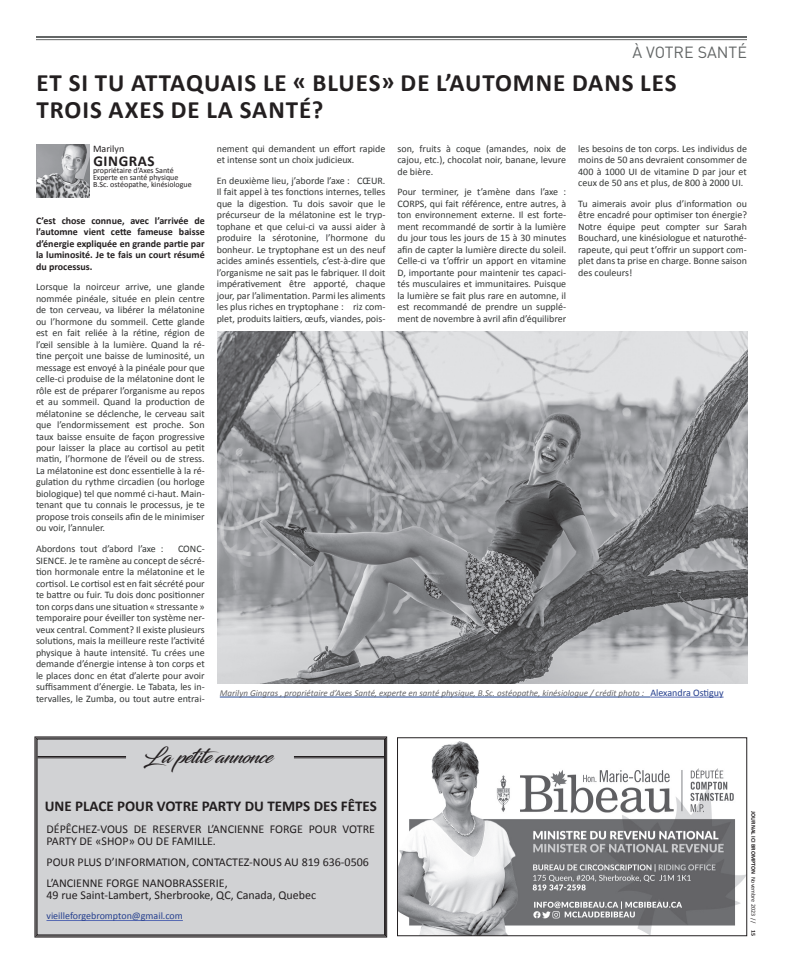
<style>
.page{position:relative;width:792px;height:972px;background:#fff}
.page>*{position:absolute;margin:0;border:0;box-sizing:border-box;transform-origin:0 0}
.t1{font:700 25px/27px "Calibri";letter-spacing:.04em;color:#231f20}
.t2{font:20px "Blacksword";letter-spacing:-.02em;color:#231f20}
.t3{font:16px "DIN";color:#636666}
.t4{font:700 15.1px "Calibri";letter-spacing:.04em;color:#231f20}
.t5{font:700 15px "Calibri";color:#231f20}
.t6{font:12px/12px "Calibri";color:#231f20}
.t7{font:10px/11.5px "Calibri";color:#333635;text-align:justify}
.t8{font:700 10px/11.5px "Calibri";color:#231f20;text-align:justify}
.t9{font:10px "Calibri";color:#253f8e}
.t10{font:10px "Calibri";color:#231f20}
.t11{font:italic 9px "Calibri";color:#636366}
.t12{font:8px/7px "Calibri";color:#231f20}
.t13{font:700 6px "Calibri";color:#231f20}
.s1{font-style:normal;font-size:10px;color:#253f8e}
.s2{font-weight:400}
</style>
<div class="page">
<hr style="left:36px;top:39px;width:711px;height:1px;background:#636666">
<hr style="left:36px;top:36px;width:711px;height:2px;background:#636666">
<img style="left:36px;top:144px;width:54px;height:54px">
<img style="left:399px;top:741px;width:346px;height:193px">
<div style="left:397px;top:738px;width:350px;height:198px;border:1px solid #231f20"></div>
<div style="left:34px;top:736px;width:354px;height:202px;background:#d1d2d4"></div>
<hr style="left:294px;top:758px;width:90px;height:1px;background:#231f20">
<hr style="left:294px;top:756px;width:90px;height:1px;background:#231f20">
<hr style="left:37px;top:758px;width:89px;height:1px;background:#231f20">
<hr style="left:37px;top:756px;width:89px;height:1px;background:#231f20">
<img style="left:217px;top:332px;width:530px;height:352px">
<hr style="left:220px;top:697px;width:430px;height:1px;background:#264891">
<hr style="left:650px;top:697px;width:74px;height:1px;background:#596cb3">
<h3 class="t3" style="left:632px;top:42px;width:116px">À VOTRE SANTÉ</h3>
<h1 class="t1" style="left:36px;top:68px;width:642px">ET SI TU ATTAQUAIS LE « BLUES» DE L’AUTOMNE DANS LES<br>TROIS AXES DE LA SANTÉ?</h1>
<p class="t10" style="left:93px;top:142px;width:33px">Marilyn</p>
<h3 class="t4" style="left:93px;top:151px;width:63px">GINGRAS</h3>
<p class="t12" style="left:93px;top:166px;width:100px">propriétaire d’Axes Santé<br>Experte en santé physique<br>B.Sc. ostéopathe, kinésiologue</p>
<p class="t8" style="left:36px;top:214px;width:170px">C’est chose connue, avec l’arrivée de l’automne vient cette fameuse baisse d’énergie expliquée en grande partie par la luminosité. Je te fais un court résumé du processus.</p>
<p class="t7" style="left:36px;top:280px;width:170px">Lorsque la noirceur arrive, une glande nommée pinéale, située en plein centre de ton cerveau, va libérer la mélatonine ou l’hormone du sommeil. Cette glande est en fait reliée à la rétine, région de l’œil sensible à la lumière. Quand la ré&shy;tine perçoit une baisse de luminosité, un message est envoyé à la pinéale pour que celle-ci produise de la mélatonine dont le rôle est de préparer l’organisme au repos et au sommeil. Quand la production de mélatonine se déclenche, le cerveau sait que l’endormissement est proche. Son taux baisse ensuite de façon progressive pour laisser la place au cortisol au petit matin, l’hormone de l’éveil ou de stress.<br>La mélatonine est donc essentielle à la ré&shy;gulation du rythme circadien (ou horloge biologique) tel que nommé ci-haut. Main&shy;tenant que tu connais le processus, je te propose trois conseils afin de le minimiser ou voir, l’annuler.</p>
<p class="t7" style="left:36px;top:542px;width:129px">Abordons tout d’abord l’axe :</p>
<p class="t7" style="left:36px;top:542px;width:170px;text-indent:142px">CONC-SIENCE. Je te ramène au concept de sécré&shy;tion hormonale entre la mélatonine et le cortisol. Le cortisol est en fait sécrété pour te battre ou fuir. Tu dois donc positionner ton corps dans une situation « stressante » temporaire pour éveiller ton système ner&shy;veux central. Comment? Il existe plusieurs solutions, mais la meilleure reste l’activité physique à haute intensité. Tu crées une demande d’énergie intense à ton corps et le places donc en état d’alerte pour avoir suffisamment d’énergie. Le Tabata, les in&shy;tervalles, le Zumba, ou tout autre entrai-</p>
<p class="t7" style="left:217px;top:142px;width:170px">nement qui demandent un effort rapide et intense sont un choix judicieux.</p>
<p class="t7" style="left:217px;top:174px;width:170px">En deuxième lieu, j’aborde l’axe : CŒUR.<br>Il fait appel à tes fonctions internes, telles que la digestion. Tu dois savoir que le précurseur de la mélatonine est le tryp&shy;tophane et que celui-ci va aussi aider à produire la sérotonine, l’hormone du bonheur. Le tryptophane est un des neuf acides aminés essentiels, c’est-à-dire que l’organisme ne sait pas le fabriquer. Il doit impérativement être apporté, chaque jour, par l’alimentation. Parmi les aliments les plus riches en tryptophane : riz com&shy;plet, produits laitiers, œufs, viandes, pois-</p>
<p class="t7" style="left:397px;top:142px;width:170px">son, fruits à coque (amandes, noix de cajou, etc.), chocolat noir, banane, levure de bière.</p>
<p class="t7" style="left:397px;top:185px;width:170px">Pour terminer, je t’amène dans l’axe :<br>CORPS, qui fait référence, entre autres, à ton environnement externe. Il est forte&shy;ment recommandé de sortir à la lumière du jour tous les jours de 15 à 30 minutes afin de capter la lumière directe du soleil.<br>Celle-ci va t’offrir un apport en vitamine D, importante pour maintenir tes capaci&shy;tés musculaires et immunitaires. Puisque la lumière se fait plus rare en automne, il est recommandé de prendre un supplé&shy;ment de novembre à avril afin d’équilibrer</p>
<p class="t7" style="left:578px;top:142px;width:170px">les besoins de ton corps. Les individus de moins de 50 ans devraient consommer de 400 à 1000 UI de vitamine D par jour et ceux de 50 ans et plus, de 800 à 2000 UI.</p>
<p class="t7" style="left:578px;top:197px;width:170px">Tu aimerais avoir plus d’information ou être encadré pour optimiser ton énergie?<br>Notre équipe peut compter sur Sarah Bouchard, une kinésiologue et naturothé&shy;rapeute, qui peut t’offrir un support com&shy;plet dans ta prise en charge. Bonne saison des couleurs!</p>
<p class="t11" style="left:220px;top:687px;width:505px">Marilyn Gingras , propriétaire d’Axes Santé, experte en santé physique, B.Sc. ostéopathe, kinésiologue / crédit photo : <span class="s1">Alexandra Ostiguy</span></p>
<h2 class="t2" style="left:144px;top:744px;width:131px">La petite annonce</h2>
<h3 class="t5" style="left:45px;top:797px;width:333px">UNE PLACE POUR VOTRE PARTY DU TEMPS DES FÊTES</h3>
<p class="t6" style="left:46px;top:822px;width:330px">DÉPÊCHEZ-VOUS DE RESERVER L’ANCIENNE FORGE POUR VOTRE<br>PARTY DE «SHOP» OU DE FAMILLE.</p>
<p class="t6" style="left:46px;top:851px;width:324px;line-height:21px">POUR PLUS D’INFORMATION, CONTACTEZ-NOUS AU 819 636-0506<br>L’ANCIENNE FORGE NANOBRASSERIE,</p>
<p class="t6" style="left:46px;top:888px;width:271px">49 rue Saint-Lambert, Sherbrooke, QC, Canada, Quebec</p>
<p class="t9" style="left:46px;top:910px;width:138px">vieilleforgebrompton@gmail.com</p>
<p class="t13" style="left:757px;top:811px;width:126px;rotate:90deg">JOURNAL ICI BROMPTON <span class="s2">Novembre 2023 //</span> 15</p>
</div>
